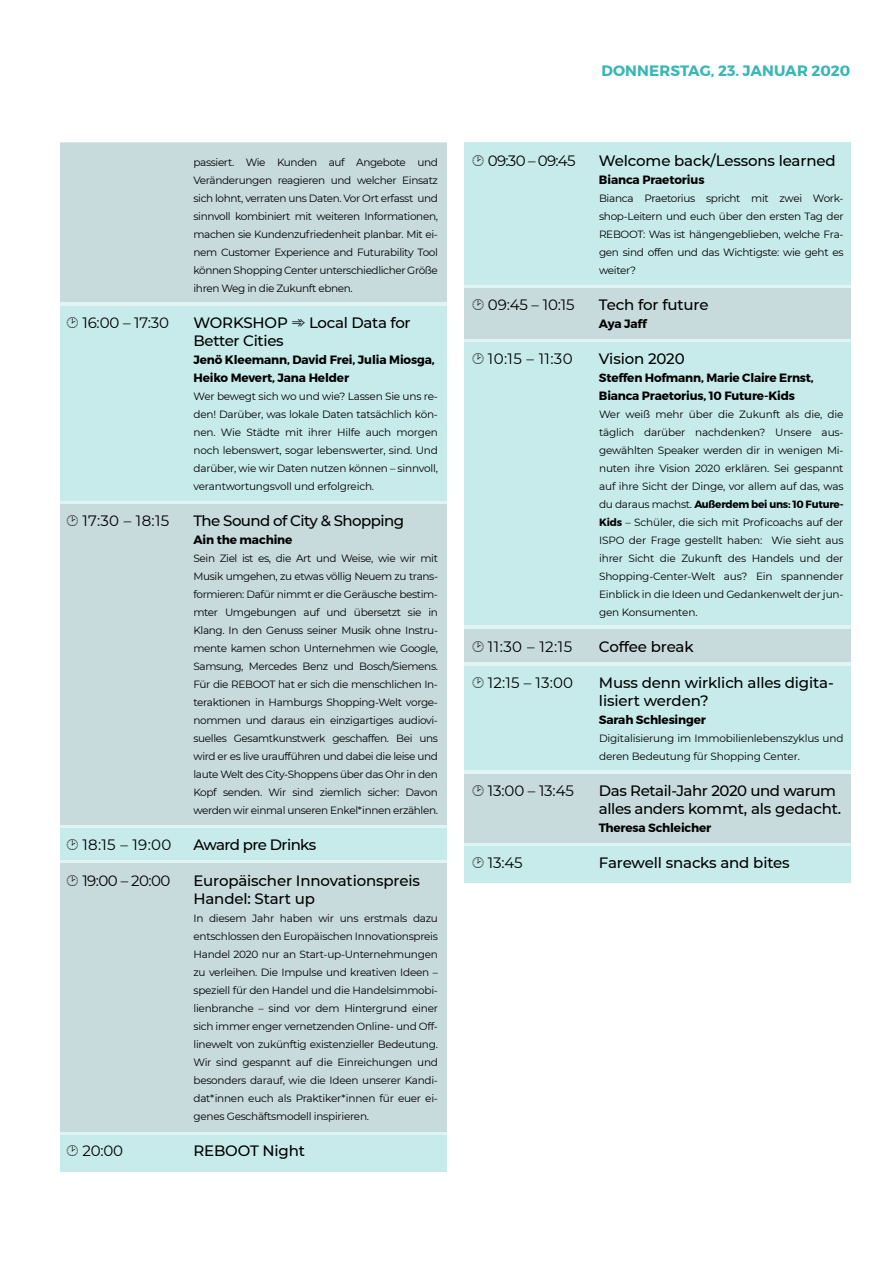
<style>
.page{position:relative;width:893px;height:1263px;background:#fff}
.page>*{position:absolute;margin:0;border:0;box-sizing:border-box;transform-origin:0 0}
.t1{font:500 15px/18px "Montserrat";letter-spacing:-.01em;color:#000}
.t2{font:15px "Montserrat";letter-spacing:-.01em;color:#000}
.t3{font:500 15px/18px "Montserrat";letter-spacing:-.03em;color:#000}
.t4{font:700 15px "Montserrat";letter-spacing:.005em;color:#39b6b8}
.t5{font:500 15px "Montserrat";letter-spacing:-.04em;color:#000}
.t6{font:500 15px "Montserrat";letter-spacing:-.045em;color:#000}
.t7{font:700 12px/18px "Montserrat";letter-spacing:-.015em;color:#000}
.t8{font:10.5px/18px "Montserrat";letter-spacing:-.025em;color:#000;text-align:justify}
.s1{font-weight:700}
</style>
<div class="page">
<div style="left:60px;top:143px;width:387px;height:159px;background:#c7dadc"></div>
<div style="left:60px;top:306px;width:387px;height:195px;background:#c7eaeb"></div>
<div style="left:60px;top:829px;width:387px;height:31px;background:#c7eaeb"></div>
<div style="left:60px;top:504px;width:387px;height:321px;background:#c7dadc"></div>
<div style="left:60px;top:1135px;width:387px;height:36px;background:#c7eaeb"></div>
<div style="left:60px;top:863px;width:387px;height:269px;background:#c7dadc"></div>
<div style="left:464px;top:143px;width:387px;height:739px;background:linear-gradient(to right,#e1f4f4,#e1f4f4)"></div>
<div style="left:464px;top:289px;width:387px;height:50px;background:#c7dadc"></div>
<div style="left:464px;top:143px;width:387px;height:142px;background:#c7eaeb"></div>
<div style="left:464px;top:342px;width:387px;height:283px;background:#c7eaeb"></div>
<div style="left:464px;top:629px;width:387px;height:33px;background:#c7dadc"></div>
<div style="left:464px;top:667px;width:387px;height:103px;background:#c7eaeb"></div>
<div style="left:464px;top:774px;width:387px;height:68px;background:#c7dadc"></div>
<div style="left:464px;top:846px;width:387px;height:36px;background:#c7eaeb"></div>
<p class="t8" style="left:193px;top:153px;width:246px">passiert. Wie Kunden auf Angebote und Veränderungen reagieren und welcher Einsatz sich lohnt, verraten uns Daten. Vor Ort erfasst und sinnvoll kombiniert mit weiteren Informationen, machen sie Kundenzufriedenheit planbar. Mit ei&shy;nem Customer Experience and Futurability Tool können Shopping Center unterschiedlicher Größe ihren Weg in die Zukunft ebnen.</p>
<h1 class="t2" style="left:82px;top:312px;width:88px">16:00 – 17:30</h1>
<h1 class="t1" style="left:193px;top:313px;width:219px">WORKSHOP ➾ Local Data for<br>Better Cities</h1>
<p class="t7" style="left:193px;top:351px;width:243px">Jenö Kleemann, David Frei, Julia Miosga,<br>Heiko Mevert, Jana Helder</p>
<p class="t8" style="left:193px;top:387px;width:246px">Wer bewegt sich wo und wie? Lassen Sie uns re&shy;den! Darüber, was lokale Daten tatsächlich kön&shy;nen. Wie Städte mit ihrer Hilfe auch morgen noch lebenswert, sogar lebenswerter, sind. Und darüber, wie wir Daten nutzen können – sinnvoll, verantwortungsvoll und erfolgreich.</p>
<h1 class="t2" style="left:82px;top:510px;width:88px">17:30 – 18:15</h1>
<h1 class="t5" style="left:193px;top:510px;width:212px">The Sound of City &amp; Shopping</h1>
<p class="t7" style="left:193px;top:531px;width:101px">Ain the machine</p>
<p class="t8" style="left:193px;top:549px;width:246px">Sein Ziel ist es, die Art und Weise, wie wir mit Musik umgehen, zu etwas völlig Neuem zu trans&shy;formieren: Dafür nimmt er die Geräusche bestim&shy;mter Umgebungen auf und übersetzt sie in Klang. In den Genuss seiner Musik ohne Instru&shy;mente kamen schon Unternehmen wie Google, Samsung, Mercedes Benz und Bosch/Siemens.<br>Für die REBOOT hat er sich die menschlichen In&shy;teraktionen in Hamburgs Shopping-Welt vorge&shy;nommen und daraus ein einzigartiges audiovi&shy;suelles Gesamtkunstwerk geschaffen. Bei uns wird er es live uraufführen und dabei die leise und laute Welt des City-Shoppens über das Ohr in den Kopf senden. Wir sind ziemlich sicher: Davon werden wir einmal unseren Enkel*innen erzählen.</p>
<h1 class="t2" style="left:82px;top:834px;width:90px">18:15 – 19:00</h1>
<h1 class="t6" style="left:193px;top:834px;width:124px">Award pre Drinks</h1>
<h1 class="t2" style="left:82px;top:870px;width:90px">19:00 – 20:00</h1>
<h1 class="t1" style="left:193px;top:871px;width:228px">Europäischer Innovationspreis<br>Handel: Start up</h1>
<p class="t8" style="left:193px;top:909px;width:246px;text-align:left">In diesem Jahr haben wir uns erstmals dazu entschlossen den Europäischen Innovationspreis Handel 2020 nur an Start-up-Unternehmungen zu verleihen. Die Impulse und kreativen Ideen – speziell für den Handel und die Handelsimmobi&shy;lienbranche – sind vor dem Hintergrund einer sich immer enger vernetzenden Online- und Off&shy;linewelt von zukünftig existenzieller Bedeutung.<br>Wir sind gespannt auf die Einreichungen und besonders darauf, wie die Ideen unserer Kandi&shy;dat*innen euch als Praktiker*innen für euer ei&shy;genes Geschäftsmodell inspirieren.</p>
<h1 class="t2" style="left:82px;top:1140px;width:42px">20:00</h1>
<h1 class="t1" style="left:193px;top:1141px;width:113px">REBOOT Night</h1>
<h1 class="t4" style="left:601px;top:62px;width:250px">DONNERSTAG, 23. JANUAR 2020</h1>
<h1 class="t2" style="left:488px;top:150px;width:89px">09:30 – 09:45</h1>
<h1 class="t1" style="left:599px;top:151px;width:238px">Welcome back/Lessons learned</h1>
<p class="t7" style="left:599px;top:171px;width:107px">Bianca Praetorius</p>
<p class="t8" style="left:599px;top:189px;width:246px">Bianca Praetorius spricht mit zwei Work&shy;shop-Leitern und euch über den ersten Tag der REBOOT: Was ist hängengeblieben, welche Fra&shy;gen sind offen und das Wichtigste: wie geht es weiter?</p>
<h1 class="t2" style="left:488px;top:294px;width:88px">09:45 – 10:15</h1>
<h1 class="t1" style="left:599px;top:295px;width:111px">Tech for future</h1>
<p class="t7" style="left:599px;top:315px;width:49px">Aya Jaff</p>
<h1 class="t2" style="left:488px;top:348px;width:86px">10:15 – 11:30</h1>
<h1 class="t1" style="left:599px;top:349px;width:87px">Vision 2020</h1>
<p class="t7" style="left:599px;top:369px;width:216px">Steffen Hofmann, Marie Claire Ernst,<br>Bianca Praetorius, 10 Future-Kids</p>
<p class="t8" style="left:599px;top:405px;width:246px">Wer weiß mehr über die Zukunft als die, die täglich darüber nachdenken? Unsere aus&shy;gewählten Speaker werden dir in wenigen Mi&shy;nuten ihre Vision 2020 erklären. Sei gespannt auf ihre Sicht der Dinge, vor allem auf das, was du daraus machst. <span class="s1">Außerdem bei uns: 10 Future-Kids</span> – Schüler, die sich mit Proficoachs auf der ISPO der Frage gestellt haben: Wie sieht aus ihrer Sicht die Zukunft des Handels und der Shopping-Center-Welt aus? Ein spannender Einblick in die Ideen und Gedankenwelt der jun&shy;gen Konsumenten.</p>
<h1 class="t2" style="left:488px;top:636px;width:86px">11:30 – 12:15</h1>
<h1 class="t1" style="left:599px;top:637px;width:96px">Coffee break</h1>
<h1 class="t2" style="left:488px;top:672px;width:87px">12:15 – 13:00</h1>
<h1 class="t1" style="left:599px;top:673px;width:236px">Muss denn wirklich alles digita&shy;lisiert werden?</h1>
<p class="t7" style="left:599px;top:711px;width:108px">Sarah Schlesinger</p>
<p class="t8" style="left:599px;top:729px;width:246px">Digitalisierung im Immobilienlebenszyklus und deren Bedeutung für Shopping Center.</p>
<h1 class="t2" style="left:488px;top:780px;width:87px">13:00 – 13:45</h1>
<h1 class="t3" style="left:599px;top:781px;width:244px">Das Retail-Jahr 2020 und warum alles anders kommt, als gedacht.</h1>
<p class="t7" style="left:599px;top:819px;width:114px">Theresa Schleicher</p>
<h1 class="t2" style="left:488px;top:852px;width:36px">13:45</h1>
<h1 class="t1" style="left:599px;top:853px;width:192px">Farewell snacks and bites</h1>
</div>
